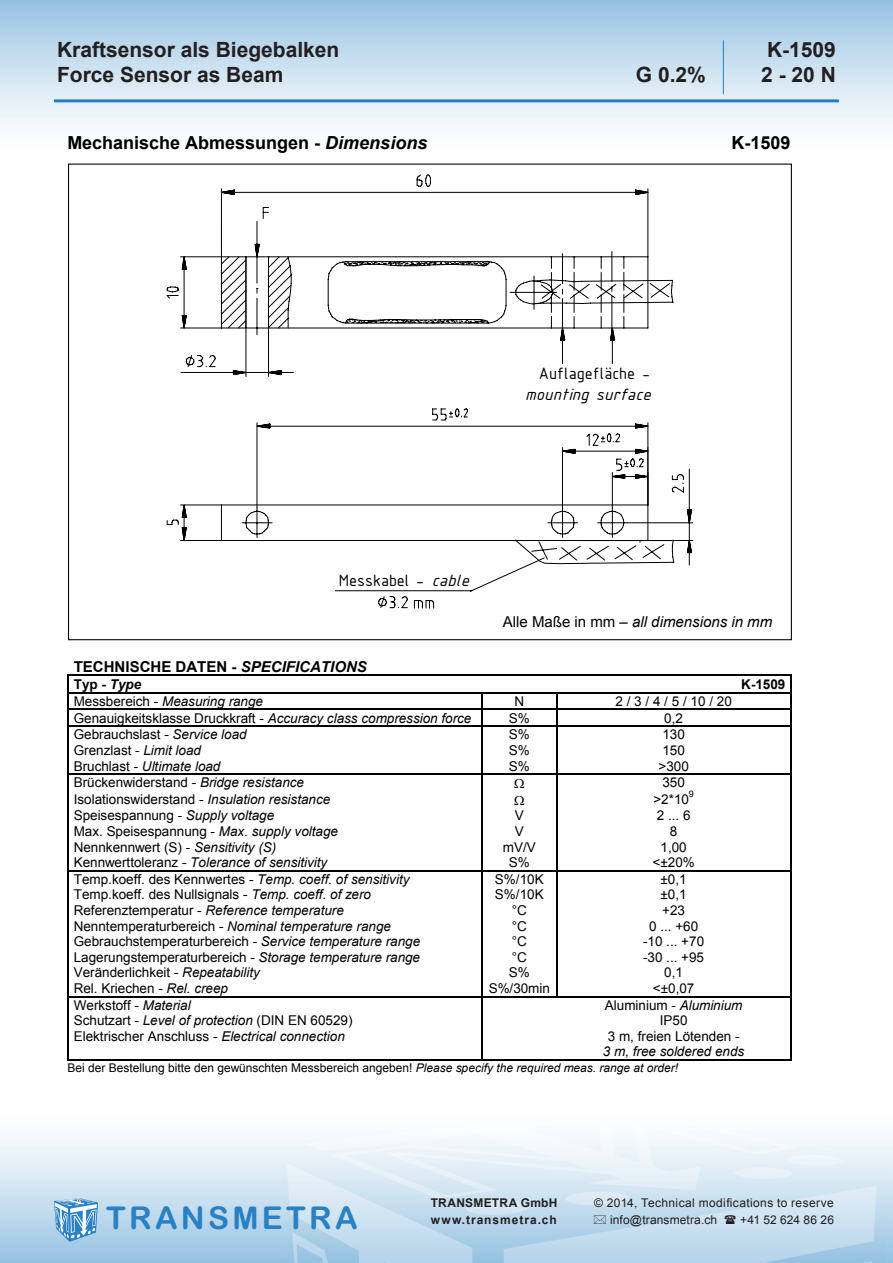
<style>
.page{position:relative;width:893px;height:1263px;background:#fff}
.page>*{position:absolute;margin:0;border:0;box-sizing:border-box;transform-origin:0 0}
.t1{font:31.5px "Arial Rounded MT Bold";letter-spacing:.105em;color:#2981c4}
.t2{font:700 21px "Arial";color:#231f20}
.t3{font:700 18px "Arial";color:#000}
.t4{font:17.85px/21.3px "ISOCPEUR Italic";letter-spacing:.01em;color:#000;text-align:right}
.t5{font:17.85px "ISOCPEUR";color:#000}
.t6{font:700 15px "Arial";color:#000}
.t7{font:italic 15px "Arial";color:#000}
.t8{font:13.5px "Arial";color:#000}
.t9{font:italic 13.5px/15.6px "Arial";color:#000;text-align:center}
.t10{font:700 13.5px "Arial";color:#000}
.t11{font:12px "Arial";color:#000}
.t12{font:12px "Arial";letter-spacing:.025em;color:#231f20}
.t13{font:700 12px "Arial";letter-spacing:.065em;color:#231f20}
.t14{font:700 12px "Arial";letter-spacing:.02em;color:#231f20}
.t15{font:12px "Arial";letter-spacing:.005em;color:#231f20}
.t16{font:9px "Arial";color:#000}
.s1{font-style:italic}
.s2{font-family:"ISOCPEUR"}
.s3{font-family:"ISOCPEUR Italic"}
.s4{font-style:normal}
</style>
<div class="page">
<div style="left:0;top:1093px;width:893px;height:170px;background:linear-gradient(to bottom,#fff,#9dc6e4)"></div>
<img style="left:278px;top:1103px;width:615px;height:160px">
<div style="left:0;top:0;width:893px;height:170px;background:linear-gradient(to bottom,#9ec8e7,#fffffc)"></div>
<svg style="left:54px;top:1198px;width:44px;height:44px;background:#85b7dd"></svg>
<hr style="left:54px;top:99px;width:785px;height:3px;background:#2380be">
<hr style="left:723px;top:40px;width:1px;height:54px;background:#2380be">
<hr style="left:68px;top:675px;width:722px;height:1px;background:#000">
<hr style="left:69px;top:692px;width:413px;height:1px;background:#000">
<hr style="left:483px;top:692px;width:73px;height:1px;background:#000">
<hr style="left:557px;top:692px;width:233px;height:1px;background:#000">
<hr style="left:69px;top:709px;width:413px;height:1px;background:#000">
<hr style="left:483px;top:709px;width:73px;height:1px;background:#000">
<hr style="left:557px;top:709px;width:233px;height:1px;background:#000">
<hr style="left:69px;top:726px;width:413px;height:1px;background:#000">
<hr style="left:483px;top:726px;width:73px;height:1px;background:#000">
<hr style="left:557px;top:726px;width:233px;height:1px;background:#000">
<hr style="left:69px;top:773px;width:413px;height:2px;background:#000">
<hr style="left:483px;top:773px;width:73px;height:2px;background:#000">
<hr style="left:557px;top:773px;width:233px;height:2px;background:#000">
<hr style="left:69px;top:870px;width:413px;height:1px;background:#000">
<hr style="left:483px;top:870px;width:73px;height:1px;background:#000">
<hr style="left:557px;top:870px;width:233px;height:1px;background:#000">
<svg style="left:556px;top:692px;width:1px;height:304px"></svg>
<hr style="left:69px;top:996px;width:413px;height:1px;background:#000">
<hr style="left:483px;top:996px;width:307px;height:1px;background:#000">
<svg style="left:68px;top:676px;width:1px;height:352px"></svg>
<svg style="left:482px;top:692px;width:1px;height:336px"></svg>
<svg style="left:790px;top:675px;width:1px;height:353px"></svg>
<hr style="left:68px;top:1028px;width:1px;height:32px;background:#000">
<hr style="left:68px;top:1059px;width:414px;height:1px;background:#000">
<hr style="left:482px;top:1028px;width:1px;height:32px;background:#000">
<hr style="left:483px;top:1059px;width:307px;height:1px;background:#000">
<hr style="left:790px;top:1028px;width:1px;height:32px;background:#000">
<hr style="left:648px;top:540px;width:45px;height:1px;background:#000">
<hr style="left:627px;top:522px;width:66px;height:1px;background:#000">
<svg style="left:635px;top:190px;width:14px;height:5px"></svg>
<svg style="left:221px;top:175px;width:324px;height:417px"></svg>
<svg style="left:167px;top:207px;width:525px;height:358px"></svg>
<svg style="left:378px;top:251px;width:296px;height:357px"></svg>
<svg style="left:594px;top:1215px;width:12px;height:9px"></svg>
<svg style="left:725px;top:1215px;width:11px;height:9px"></svg>
<p class="t2" style="left:57px;top:35px;width:284px">Kraftsensor als Biegebalken</p>
<p class="t2" style="left:57px;top:60px;width:228px">Force Sensor as Beam</p>
<p class="t2" style="left:767px;top:35px;width:70px">K-1509</p>
<p class="t2" style="left:636px;top:60px;width:72px">G 0.2%</p>
<p class="t2" style="left:761px;top:60px;width:76px">2 - 20 N</p>
<p class="t3" style="left:67px;top:131px;width:361px">Mechanische Abmessungen - <span class="s1">Dimensions</span></p>
<p class="t3" style="left:731px;top:131px;width:60px">K-1509</p>
<p class="t4" style="left:525px;top:362px;width:127px"><span class="s2">Auflagefläche - </span>mounting surface</p>
<p class="t5" style="left:339px;top:569px;width:132px">Messkabel - <span class="s3">cable</span></p>
<p class="t7" style="left:503px;top:612px;width:271px"><span class="s4">Alle Maße in mm –</span> all dimensions in mm</p>
<p class="t6" style="left:74px;top:656px;width:295px">TECHNISCHE DATEN - <span class="s1">SPECIFICATIONS</span></p>
<p class="t10" style="left:74px;top:675px;width:69px">Typ - <span class="s1">Type</span></p>
<p class="t10" style="left:741px;top:675px;width:46px">K-1509</p>
<p class="t9" style="left:74px;top:693px;width:191px"><span class="s4">Messbereich -</span> Measuring range</p>
<p class="t8" style="left:514px;top:692px;width:11px">N</p>
<p class="t8" style="left:615px;top:692px;width:118px">2 / 3 / 4 / 5 / 10 / 20</p>
<p class="t8" style="left:74px;top:709px;width:399px">Genauigkeitsklasse Druckkraft - <span class="s1">Accuracy class compression force</span></p>
<p class="t8" style="left:509px;top:709px;width:22px">S%</p>
<p class="t8" style="left:664px;top:709px;width:20px">0,2</p>
<p class="t8" style="left:74px;top:726px;width:174px">Gebrauchslast - <span class="s1">Service load</span></p>
<p class="t8" style="left:509px;top:726px;width:22px">S%</p>
<p class="t8" style="left:662px;top:726px;width:24px">130</p>
<p class="t8" style="left:74px;top:741px;width:129px">Grenzlast - <span class="s1">Limit load</span></p>
<p class="t8" style="left:509px;top:741px;width:23px">S%</p>
<p class="t8" style="left:662px;top:741px;width:24px">150</p>
<p class="t9" style="left:74px;top:758px;width:148px"><span class="s4">Bruchlast -</span> Ultimate load</p>
<p class="t8" style="left:509px;top:757px;width:22px">S%</p>
<p class="t8" style="left:658px;top:757px;width:32px">&gt;300</p>
<p class="t8" style="left:74px;top:774px;width:232px">Brückenwiderstand - <span class="s1">Bridge resistance</span></p>
<p class="t8" style="left:662px;top:774px;width:24px">350</p>
<p class="t8" style="left:74px;top:790px;width:258px">Isolationswiderstand - <span class="s1">Insulation resistance</span></p>
<p class="t8" style="left:653px;top:790px;width:37px">&gt;2*10</p>
<p class="t16" style="left:689px;top:788px;width:7px">9</p>
<p class="t8" style="left:74px;top:807px;width:202px">Speisespannung - <span class="s1">Supply voltage</span></p>
<p class="t8" style="left:515px;top:807px;width:11px">V</p>
<p class="t8" style="left:657px;top:807px;width:35px">2 ... 6</p>
<p class="t8" style="left:74px;top:822px;width:266px">Max. Speisespannung - <span class="s1">Max. supply voltage</span></p>
<p class="t8" style="left:515px;top:822px;width:11px">V</p>
<p class="t8" style="left:670px;top:822px;width:9px">8</p>
<p class="t8" style="left:74px;top:838px;width:204px">Nennkennwert (S) - <span class="s1">Sensitivity (S)</span></p>
<p class="t8" style="left:503px;top:838px;width:34px">mV/V</p>
<p class="t8" style="left:660px;top:838px;width:28px">1,00</p>
<p class="t9" style="left:74px;top:855px;width:255px"><span class="s4">Kennwerttoleranz -</span> Tolerance of sensitivity</p>
<p class="t8" style="left:509px;top:853px;width:22px">S%</p>
<p class="t8" style="left:653px;top:853px;width:44px">&lt;±20%</p>
<p class="t8" style="left:74px;top:870px;width:337px">Temp.koeff. des Kennwertes - <span class="s1">Temp. coeff. of sensitivity</span></p>
<p class="t8" style="left:495px;top:870px;width:50px">S%/10K</p>
<p class="t8" style="left:661px;top:870px;width:28px">±0,1</p>
<p class="t8" style="left:74px;top:886px;width:299px">Temp.koeff. des Nullsignals - <span class="s1">Temp. coeff. of zero</span></p>
<p class="t8" style="left:495px;top:886px;width:50px">S%/10K</p>
<p class="t8" style="left:661px;top:886px;width:28px">±0,1</p>
<p class="t9" style="left:74px;top:903px;width:272px"><span class="s4">Referenztemperatur -</span> Reference temperature</p>
<p class="t8" style="left:512px;top:901px;width:17px">°C</p>
<p class="t8" style="left:662px;top:901px;width:24px">+23</p>
<p class="t9" style="left:74px;top:918px;width:319px"><span class="s4">Nenntemperaturbereich -</span> Nominal temperature range</p>
<p class="t8" style="left:512px;top:917px;width:17px">°C</p>
<p class="t8" style="left:649px;top:917px;width:51px">0 ... +60</p>
<p class="t8" style="left:74px;top:933px;width:348px">Gebrauchstemperaturbereich - <span class="s1">Service temperature range</span></p>
<p class="t8" style="left:512px;top:933px;width:17px">°C</p>
<p class="t8" style="left:643px;top:933px;width:63px">-10 ... +70</p>
<p class="t8" style="left:74px;top:948px;width:348px">Lagerungstemperaturbereich - <span class="s1">Storage temperature range</span></p>
<p class="t8" style="left:512px;top:948px;width:17px">°C</p>
<p class="t8" style="left:643px;top:948px;width:63px">-30 ... +95</p>
<p class="t8" style="left:74px;top:964px;width:188px">Veränderlichkeit - <span class="s1">Repeatability</span></p>
<p class="t8" style="left:509px;top:964px;width:22px">S%</p>
<p class="t8" style="left:664px;top:964px;width:20px">0,1</p>
<p class="t8" style="left:74px;top:979px;width:156px">Rel. Kriechen - <span class="s1">Rel. creep</span></p>
<p class="t8" style="left:489px;top:979px;width:63px">S%/30min</p>
<p class="t8" style="left:653px;top:979px;width:43px">&lt;±0,07</p>
<p class="t8" style="left:74px;top:996px;width:119px">Werkstoff - <span class="s1">Material</span></p>
<p class="t8" style="left:605px;top:996px;width:139px">Aluminium - <span class="s1">Aluminium</span></p>
<p class="t8" style="left:74px;top:1012px;width:280px">Schutzart - <span class="s1">Level of protection</span> (DIN EN 60529)</p>
<p class="t8" style="left:660px;top:1012px;width:29px">IP50</p>
<p class="t8" style="left:74px;top:1027px;width:273px">Elektrischer Anschluss - <span class="s1">Electrical connection</span></p>
<p class="t9" style="left:603px;top:1028px;width:143px"><span class="s4">3 m, freien Lötenden -<br></span>3 m, free soldered ends</p>
<p class="t11" style="left:67px;top:1059px;width:612px">Bei der Bestellung bitte den gewünschten Messbereich angeben! <span class="s1">Please specify the required meas. range at order!</span></p>
<p class="t1" style="left:106px;top:1199px;width:253px">TRANSMETRA</p>
<p class="t14" style="left:431px;top:1195px;width:128px">TRANSMETRA GmbH</p>
<p class="t12" style="left:594px;top:1195px;width:241px">© 2014, Technical modifications to reserve</p>
<p class="t13" style="left:431px;top:1212px;width:127px">www.transmetra.ch</p>
<p class="t12" style="left:610px;top:1212px;width:109px">info@transmetra.ch</p>
<p class="t15" style="left:740px;top:1212px;width:95px">+41 52 624 86 26</p>
</div>
